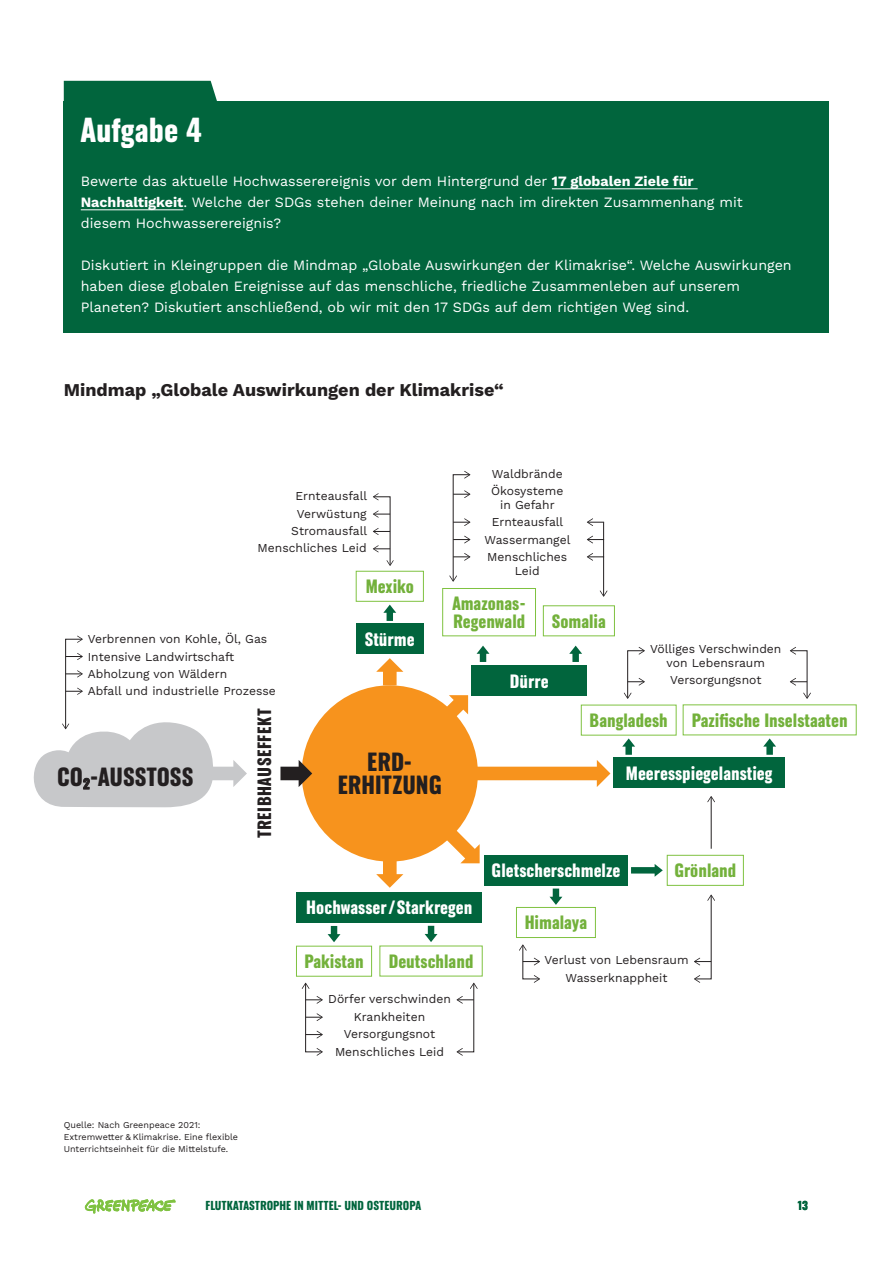
<style>
.page{position:relative;width:893px;height:1263px;background:#fff}
.page>*{position:absolute;margin:0;border:0;box-sizing:border-box;transform-origin:0 0}
.Subline_1_weiss{font:30px "Zodiac Sans";color:#fff}
.t1{font:22.8px/22.8px "Zodiac Sans";color:#231f20;text-align:center}
.Fließtext_Thema{font:700 18px "Work Sans";color:#231f20}
.t2{font:16.65px/17.4px "Zodiac Sans";color:#73b13b}
.t3{font:16.65px "Zodiac Sans";color:#fff}
.t4{font:16.65px "Zodiac Sans";letter-spacing:.03em;color:#231f20}
.RR_Aufgabenkasten{font:14.25px/21px "Work Sans";color:#fff}
.t5{font:12.15px/17.4px "Work Sans";color:#231f20;text-align:center}
.t6{font:11.25px "Zodiac Sans";color:#01653d}
.Fließtext_klein{font:9px/12px "Work Sans";color:#231f20}
.s1{font-weight:700}
</style>
<div class="page">
<div style="left:302px;top:685px;width:176px;height:177px;background:#f7931d;border-radius:50%"></div>
<svg style="left:376px;top:658px;width:27px;height:27px"></svg>
<svg style="left:444px;top:695px;width:24px;height:24px"></svg>
<svg style="left:477px;top:760px;width:133px;height:27px"></svg>
<svg style="left:280px;top:760px;width:32px;height:27px"></svg>
<svg style="left:444px;top:828px;width:36px;height:35px"></svg>
<svg style="left:376px;top:860px;width:27px;height:28px"></svg>
<div style="left:356px;top:624px;width:67px;height:30px;background:#01653d"></div>
<svg style="left:383px;top:605px;width:13px;height:16px"></svg>
<div style="left:356px;top:571px;width:68px;height:31px;border:1px solid #7fc241"></div>
<svg style="left:373px;top:493px;width:21px;height:73px"></svg>
<svg style="left:33px;top:636px;width:214px;height:171px"></svg>
<div style="left:484px;top:855px;width:144px;height:30px;background:#01653d"></div>
<svg style="left:549px;top:888px;width:13px;height:17px"></svg>
<svg style="left:631px;top:864px;width:32px;height:13px"></svg>
<div style="left:516px;top:907px;width:80px;height:31px;border:1px solid #7fc241"></div>
<div style="left:667px;top:855px;width:77px;height:31px;border:1px solid #7fc241"></div>
<svg style="left:519px;top:944px;width:21px;height:39px"></svg>
<svg style="left:694px;top:895px;width:21px;height:88px"></svg>
<div style="left:296px;top:893px;width:186px;height:30px;background:#01653d"></div>
<svg style="left:328px;top:926px;width:12px;height:16px"></svg>
<svg style="left:302px;top:983px;width:21px;height:73px"></svg>
<svg style="left:425px;top:926px;width:12px;height:16px"></svg>
<svg style="left:457px;top:983px;width:21px;height:73px"></svg>
<hr style="left:711px;top:797px;width:1px;height:52px;background:#231f20">
<svg style="left:707px;top:796px;width:8px;height:6px"></svg>
<div style="left:613px;top:758px;width:172px;height:30px;background:#01653d"></div>
<svg style="left:622px;top:738px;width:13px;height:17px"></svg>
<svg style="left:763px;top:738px;width:13px;height:17px"></svg>
<svg style="left:624px;top:647px;width:21px;height:52px"></svg>
<svg style="left:790px;top:647px;width:21px;height:52px"></svg>
<div style="left:471px;top:666px;width:116px;height:30px;background:#01653d"></div>
<svg style="left:477px;top:646px;width:12px;height:16px"></svg>
<svg style="left:569px;top:646px;width:13px;height:16px"></svg>
<div style="left:442px;top:588px;width:94px;height:48px;border:1px solid #7fc241"></div>
<div style="left:543px;top:605px;width:72px;height:31px;border:1px solid #7fc241"></div>
<svg style="left:449px;top:471px;width:21px;height:111px"></svg>
<hr style="left:603px;top:522px;width:1px;height:74px;background:#231f20">
<svg style="left:600px;top:590px;width:7px;height:7px"></svg>
<svg style="left:587px;top:536px;width:17px;height:7px"></svg>
<svg style="left:587px;top:518px;width:17px;height:8px"></svg>
<svg style="left:587px;top:553px;width:17px;height:8px"></svg>
<div style="left:64px;top:101px;width:765px;height:232px;background:#01653d"></div>
<hr style="left:552px;top:188px;width:146px;height:1px;background:#fff">
<hr style="left:81px;top:209px;width:102px;height:1px;background:#fff">
<div style="left:64px;top:81px;width:153px;height:20px;background:#01653d"></div>
<svg style="left:85px;top:1199px;width:91px;height:14px"></svg>
<p class="Subline_1_weiss" style="left:81px;top:115px;width:123px">Aufgabe 4</p>
<p class="RR_Aufgabenkasten" style="left:81px;top:170px;width:663px">Bewerte das aktuelle Hochwasserereignis vor dem Hintergrund der <span class="s1">17 globalen Ziele für<br>Nachhaltigkeit</span>. Welche der SDGs stehen deiner Meinung nach im direkten Zusammenhang mit diesem Hochwasserereignis?</p>
<p class="RR_Aufgabenkasten" style="left:81px;top:254px;width:712px">Diskutiert in Kleingruppen die Mindmap „Globale Auswirkungen der Klimakrise“. Welche Auswirkungen haben diese globalen Ereignisse auf das menschliche, friedliche Zusammenleben auf unserem<br>Planeten? Diskutiert anschließend, ob wir mit den 17 SDGs auf dem richtigen Weg sind.</p>
<p class="Fließtext_Thema" style="left:64px;top:376px;width:442px">Mindmap „Globale Auswirkungen der Klimakrise“</p>
<p class="t5" style="left:258px;top:487px;width:111px;text-align:right">Ernteausfall<br>Verwüstung<br>Stromausfall<br>Menschliches Leid</p>
<p class="t2" style="left:366px;top:579px;width:50px">Mexiko</p>
<p class="t5" style="left:88px;top:630px;width:190px;text-align:left">Verbrennen von Kohle, Öl, Gas<br>Intensive Landwirtschaft<br>Abholzung von Wäldern<br>Abfall und industrielle Prozesse</p>
<p class="t1" style="left:57px;top:767px;width:138px">CO<sub>2</sub>-AUSSTOSS</p>
<p class="t4" style="left:256px;top:838px;width:131px;rotate:-90deg">TREIBHAUSEFFEKT</p>
<p class="t3" style="left:365px;top:630px;width:51px">Stürme</p>
<p class="t1" style="left:338px;top:751px;width:106px">ERD-<br>ERHITZUNG</p>
<p class="t5" style="left:491px;top:464px;width:74px;text-align:left">Waldbrände<br>Ökosysteme</p>
<p class="t5" style="left:485px;top:495px;width:87px">in Gefahr<br>Ernteausfall<br>Wassermangel<br>Menschliches</p>
<p class="t5" style="left:515px;top:561px;width:26px">Leid</p>
<p class="t2" style="left:452px;top:596px;width:75px">Amazonas-<br>Regenwald</p>
<p class="t2" style="left:552px;top:613px;width:56px">Somalia</p>
<p class="t5" style="left:650px;top:642px;width:133px;line-height:13.6px">Völliges Verschwinden von Lebensraum</p>
<p class="t3" style="left:510px;top:672px;width:40px">Dürre</p>
<p class="t5" style="left:670px;top:671px;width:93px">Versorgungsnot</p>
<p class="t2" style="left:590px;top:712px;width:80px">Bangladesh</p>
<p class="t2" style="left:692px;top:712px;width:157px">Pazifische Inselstaaten</p>
<p class="t3" style="left:626px;top:764px;width:148px">Meeresspiegelanstieg</p>
<p class="Fließtext_klein" style="left:64px;top:1118px;width:176px">Quelle: Nach Greenpeace 2021:<br>Extremwetter &amp; Klimakrise. Eine flexible<br>Unterrichtseinheit für die Mittelstufe.</p>
<p class="t3" style="left:306px;top:899px;width:168px">Hochwasser / Starkregen</p>
<p class="t2" style="left:304px;top:953px;width:61px">Pakistan</p>
<p class="t2" style="left:389px;top:953px;width:86px">Deutschland</p>
<p class="t5" style="left:328px;top:990px;width:124px">Dörfer verschwinden<br>Krankheiten<br>Versorgungsnot<br>Menschliches Leid</p>
<p class="t3" style="left:492px;top:861px;width:130px">Gletscherschmelze</p>
<p class="t2" style="left:525px;top:915px;width:64px">Himalaya</p>
<p class="t2" style="left:674px;top:863px;width:63px">Grönland</p>
<p class="t5" style="left:544px;top:951px;width:146px">Verlust von Lebensraum<br>Wasserknappheit</p>
<p class="t6" style="left:206px;top:1200px;width:217px">FLUTKATASTROPHE IN MITTEL- UND OSTEUROPA</p>
<p class="t6" style="left:798px;top:1200px;width:11px">13</p>
</div>
